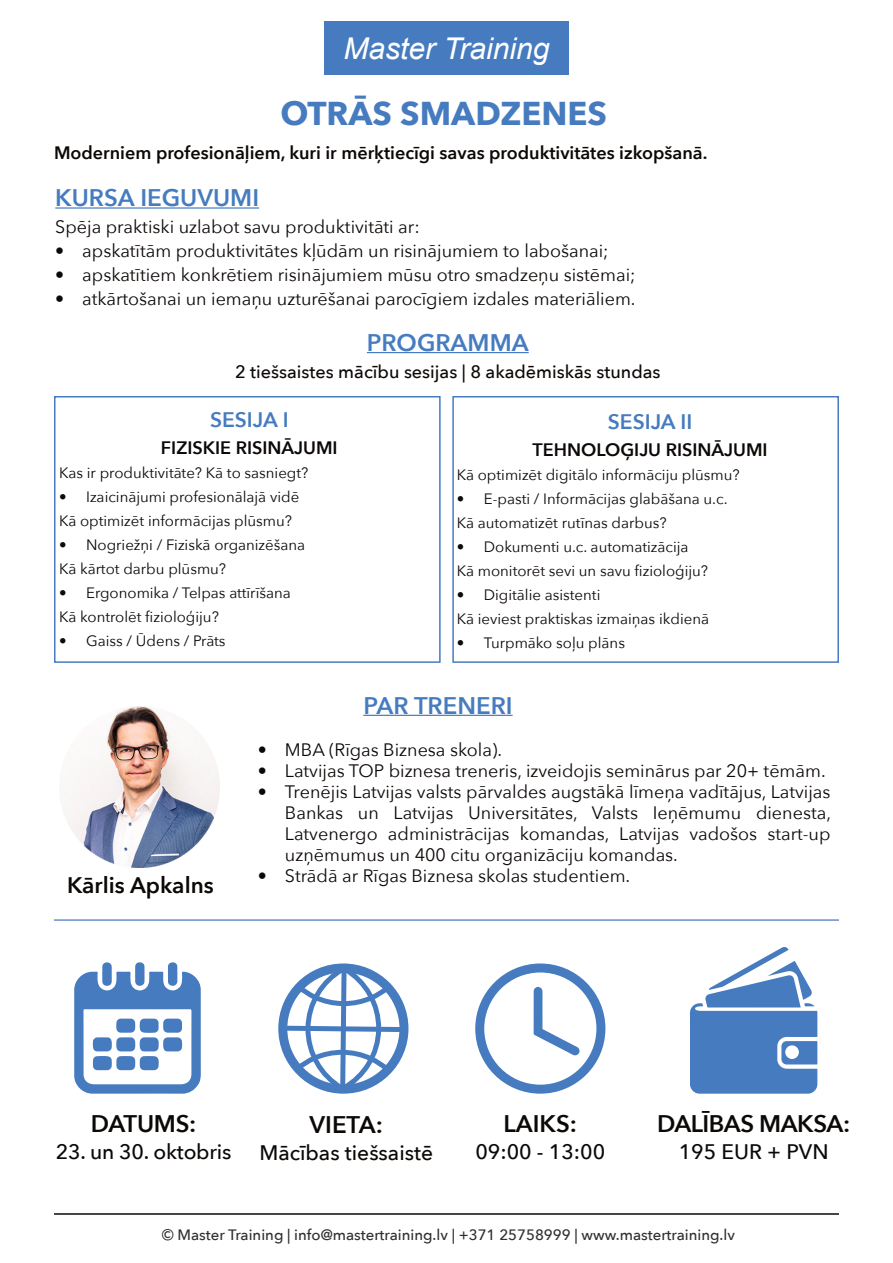
<style>
.page{position:relative;width:893px;height:1263px;background:#fff}
.page>*{position:absolute;margin:0;border:0;box-sizing:border-box;transform-origin:0 0}
.t1{font:700 33px "Avenir Next";color:#467cbf}
.t2{font:italic 30px "Arial";color:#fff}
.t3{font:600 24px "Avenir Next";color:#467cbf}
.t4{font:600 24px "Avenir Next";letter-spacing:-.02em;color:#0c0806}
.t5{font:600 22.5px "Avenir Next";color:#0c0806}
.t6{font:500 21px "Avenir Next";color:#0c0806}
.t7{font:600 21px "Avenir Next";color:#467cbf}
.t8{font:18px/21px "Avenir Next";color:#0c0806;text-align:justify}
.t9{font:600 18px "Avenir Next";color:#0c0806}
.t10{font:500 18px "Avenir Next";color:#0c0806}
.t11{font:15px/24px "Avenir Next";color:#0c0806}
.t12{font:500 15px "Avenir Next";color:#312f30}
</style>
<div class="page">
<img style="left:63px;top:707px;width:156px;height:160px">
<div style="left:324px;top:21px;width:245px;height:54px;background:#467cbf"></div>
<hr style="left:55px;top:207px;width:204px;height:2px;background:#467cbf">
<hr style="left:367px;top:352px;width:162px;height:1px;background:#467cbf">
<hr style="left:54px;top:1213px;width:785px;height:2px;background:#0c0806">
<hr style="left:54px;top:919px;width:785px;height:2px;background:#6a8ec9">
<hr style="left:363px;top:715px;width:150px;height:1px;background:#467cbf">
<div style="left:54px;top:396px;width:387px;height:267px;border:2px solid #467cbf"></div>
<div style="left:452px;top:396px;width:387px;height:267px;border:2px solid #467cbf"></div>
<svg style="left:534px;top:987px;width:46px;height:69px"></svg>
<div style="left:475px;top:963px;width:130px;height:131px;border:9px solid #467cbf;border-radius:50%"></div>
<svg style="left:74px;top:962px;width:127px;height:132px"></svg>
<svg style="left:690px;top:947px;width:128px;height:147px"></svg>
<svg style="left:288px;top:968px;width:116px;height:123px"></svg>
<div style="left:278px;top:963px;width:130px;height:131px;border:9px solid #467cbf;border-radius:50%"></div>
<h2 class="t2" style="left:343px;top:29px;width:208px">Master Training</h2>
<h1 class="t1" style="left:280px;top:85px;width:328px">OTRĀS SMADZENES</h1>
<p class="t9" style="left:54px;top:138px;width:655px">Moderniem profesionāļiem, kuri ir mērķtiecīgi savas produktivitātes izkopšanā.</p>
<h3 class="t3" style="left:55px;top:177px;width:205px">KURSA IEGUVUMI</h3>
<p class="t8" style="left:55px;top:216px;width:366px">Spēja praktiski uzlabot savu produktivitāti ar:</p>
<p class="t8" style="left:55px;top:240px;width:555px">• apskatītām produktivitātes kļūdām un risinājumiem to labošanai;</p>
<p class="t8" style="left:55px;top:264px;width:582px">• apskatītiem konkrētiem risinājumiem mūsu otro smadzeņu sistēmai;</p>
<p class="t8" style="left:55px;top:288px;width:582px">• atkārtošanai un iemaņu uzturēšanai parocīgiem izdales materiāliem.</p>
<h3 class="t3" style="left:367px;top:322px;width:163px">PROGRAMMA</h3>
<p class="t10" style="left:235px;top:356px;width:427px">2 tiešsaistes mācību sesijas | 8 akadēmiskās stundas</p>
<p class="t7" style="left:210px;top:402px;width:80px">SESIJA I</p>
<p class="t9" style="left:161px;top:432px;width:178px">FIZISKIE RISINĀJUMI</p>
<p class="t11" style="left:59px;top:460px;width:251px">Kas ir produktivitāte? Kā to sasniegt?</p>
<p class="t11" style="left:59px;top:484px;width:242px">• Izaicinājumi profesionālajā vidē<br>Kā optimizēt informācijas plūsmu?</p>
<p class="t11" style="left:59px;top:532px;width:248px">• Nogriežņi / Fiziskā organizēšana<br>Kā kārtot darbu plūsmu?</p>
<p class="t11" style="left:59px;top:580px;width:233px">• Ergonomika / Telpas attīrīšana<br>Kā kontrolēt fizioloģiju?</p>
<p class="t11" style="left:59px;top:628px;width:168px">• Gaiss / Ūdens / Prāts</p>
<p class="t7" style="left:608px;top:403px;width:86px">SESIJA II</p>
<p class="t9" style="left:533px;top:434px;width:237px">TEHNOLOĢIJU RISINĀJUMI</p>
<p class="t11" style="left:457px;top:462px;width:284px">Kā optimizēt digitālo informāciju plūsmu?</p>
<p class="t11" style="left:457px;top:486px;width:272px">• E-pasti / Informācijas glabāšana u.c.<br>Kā automatizēt rutīnas darbus?</p>
<p class="t11" style="left:457px;top:534px;width:253px">• Dokumenti u.c. automatizācija<br>Kā monitorēt sevi un savu fizioloģiju?</p>
<p class="t11" style="left:457px;top:582px;width:254px">• Digitālie asistenti<br>Kā ieviest praktiskas izmaiņas ikdienā</p>
<p class="t11" style="left:457px;top:630px;width:170px">• Turpmāko soļu plāns</p>
<p class="t5" style="left:67px;top:866px;width:148px">Kārlis Apkalns</p>
<h3 class="t3" style="left:363px;top:685px;width:151px">PAR TRENERI</h3>
<p class="t8" style="left:258px;top:738px;width:246px">• MBA (Rīgas Biznesa skola).</p>
<p class="t8" style="left:258px;top:759px;width:569px">• Latvijas TOP biznesa treneris, izveidojis seminārus par 20+ tēmām.</p>
<p class="t8" style="left:285px;top:780px;width:547px;text-indent:-27px">• Trenējis Latvijas valsts pārvaldes augstākā līmeņa vadītājus, Latvijas Bankas un Latvijas Universitātes, Valsts Ieņēmumu dienesta, Latvenergo administrācijas komandas, Latvijas vadošos start-up uzņēmumus un 400 citu organizāciju komandas.</p>
<p class="t8" style="left:258px;top:864px;width:374px">• Strādā ar Rīgas Biznesa skolas studentiem.</p>
<h3 class="t4" style="left:91px;top:1103px;width:107px">DATUMS:</h3>
<p class="t6" style="left:56px;top:1134px;width:177px">23. un 30. oktobris</p>
<h3 class="t4" style="left:310px;top:1103px;width:75px">VIETA:</h3>
<p class="t6" style="left:259px;top:1134px;width:175px">Mācības tiešsaistē</p>
<h3 class="t4" style="left:504px;top:1103px;width:75px">LAIKS:</h3>
<p class="t6" style="left:475px;top:1134px;width:131px">09:00 - 13:00</p>
<h3 class="t4" style="left:657px;top:1103px;width:195px">DALĪBAS MAKSA:</h3>
<p class="t6" style="left:679px;top:1134px;width:151px">195 EUR + PVN</p>
<p class="t12" style="left:162px;top:1222px;width:575px">© Master Training | info@mastertraining.lv | +371 25758999 | www.mastertraining.lv</p>
</div>
